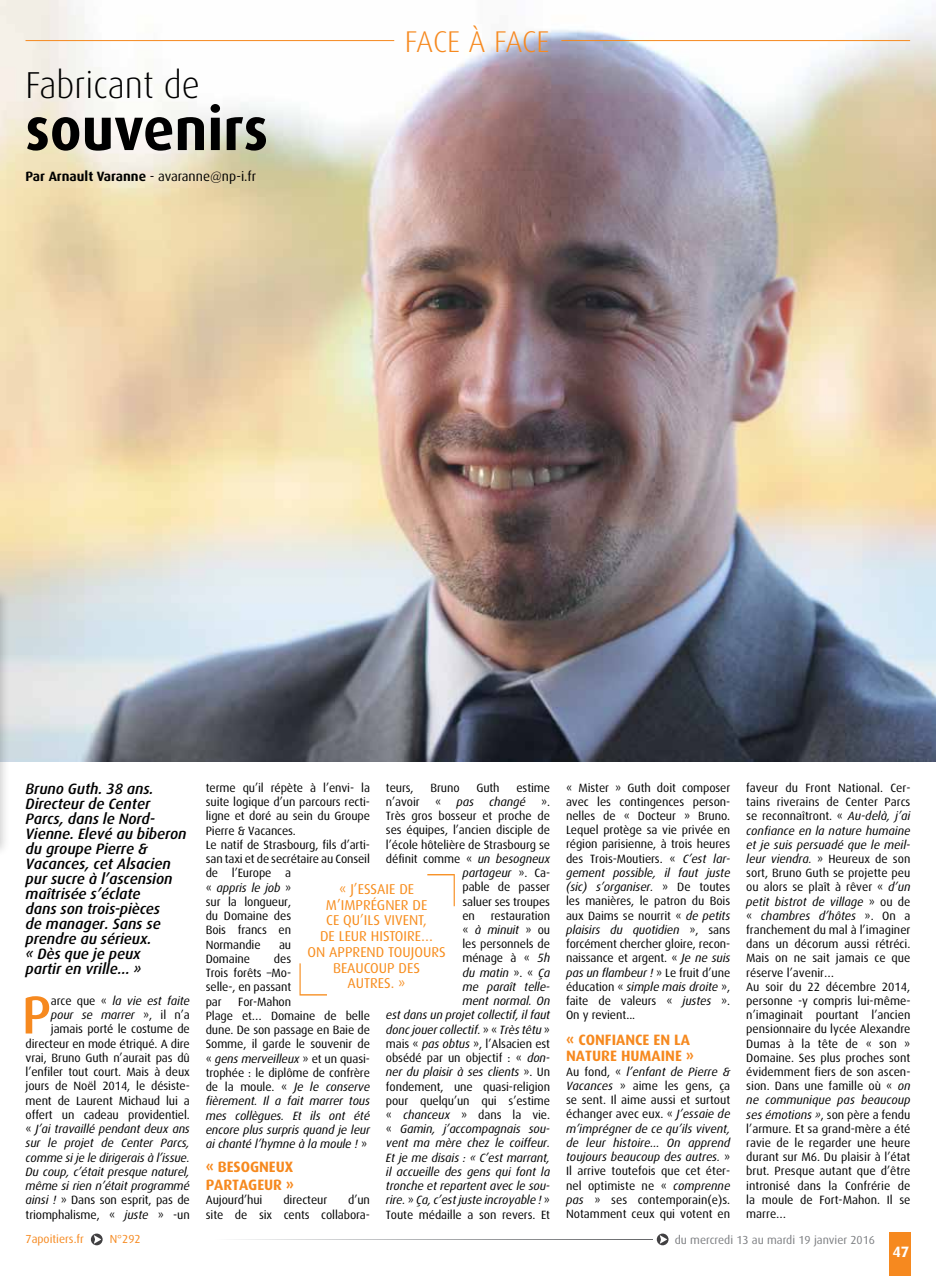
<style>
.page{position:relative;width:936px;height:1276px;background:#fff}
.page>*{position:absolute;margin:0;border:0;box-sizing:border-box;transform-origin:0 0}
.t1{font:700 60px "Dax";color:#000;scale:.95 1}
.t2{font:500 53.4px "Dax";color:#f6891f}
.t3{font:300 37.5px "Dax";color:#000;scale:.95 1}
.t4{font:300 30px "Dax";color:#f6891f}
.t5{font:italic 500 15px/15px "Dax";letter-spacing:-.005em;color:#000}
.t6{font:700 15px/18px "Dax";color:#f6891f}
.t7{font:700 15px "Dax";color:#fff}
.t8{font:14.25px "Dax";color:#f78d1e}
.t9{font:700 13.5px "Dax";color:#000}
.t10{font:12px/14.2px "Dax";letter-spacing:-.01em;color:#000}
.t11{font:italic 12px/14.2px "Dax";letter-spacing:-.01em;color:#000;text-align:right}
.t12{font:11.7px "Dax";color:#7c7e81}
.t13{font:11.7px "Dax";color:#f6891f}
.s1{font-weight:400}
.s2{font-style:italic}
.s3{font-style:normal}
</style>
<div class="page">
<img style="left:0;top:0;width:935px;height:761px">
<hr style="left:26px;top:40px;width:368px;height:1px;background:#f6891f">
<hr style="left:561px;top:40px;width:349px;height:1px;background:#f6891f">
<svg style="left:299px;top:963px;width:28px;height:32px"></svg>
<svg style="left:427px;top:874px;width:28px;height:32px"></svg>
<div style="left:0;top:586px;width:10px;height:271px;background:#000;opacity:.2"></div>
<svg style="left:0;top:591px;width:1px;height:253px"></svg>
<svg style="left:91px;top:1233px;width:12px;height:12px"></svg>
<svg style="left:656px;top:1233px;width:12px;height:12px"></svg>
<svg style="left:234px;top:1239px;width:418px;height:1px"></svg>
<div style="left:889px;top:1232px;width:22px;height:44px;background:#f6891f"></div>
<h3 class="t3" style="left:26px;top:64px;width:185px">Fabricant de</h3>
<h1 class="t1" style="left:26px;top:95px;width:257px">SOUVENIRS</h1>
<p class="t9" style="left:26px;top:169px;width:232px">PAR ARNAULT VARANNE <span class="s1">- avaranne@np-i.fr</span></p>
<h3 class="t4" style="left:405px;top:25px;width:142px">face à face</h3>
<p class="t5" style="left:26px;top:781px;width:162px">Bruno Guth. 38 ans.<br>Directeur de Center<br>Parcs, dans le Nord-<br>Vienne. Elevé au biberon du groupe Pierre &amp;<br>Vacances, cet Alsacien pur sucre à l’ascension maîtrisée s’éclate<br>dans son trois-pièces<br>de manager. Sans se prendre au sérieux.<br>« Dès que je peux<br>partir en vrille… »</p>
<h2 class="t2" style="left:22px;top:985px;width:31px">P</h2>
<p class="t10" style="left:26px;top:994px;width:166px;text-align:right">arce que « <span class="s2">la vie est faite pour se marrer</span> », il n’a jamais porté le costume de directeur en mode étriqué. A dire vrai, Bruno Guth n’aurait pas dû l’enfiler tout court. Mais à deux jours de Noël 2014, le désiste&shy;ment de Laurent Michaud lui a offert un cadeau providentiel. « <span class="s2">J’ai travaillé pendant deux ans sur le projet de Center Parcs, comme si je le dirigerais à l’issue.<br>Du coup, c’était presque naturel, même si rien n’était programmé ainsi !</span> » Dans son esprit, pas de triomphalisme, « <span class="s2">juste</span> » -un</p>
<p class="t10" style="left:206px;top:780px;width:166px">terme qu’il répète à l’envi- la suite logique d’un parcours recti&shy;ligne et doré au sein du Groupe<br>Pierre &amp; Vacances.<br>Le natif de Strasbourg, fils d’arti&shy;san taxi et de secrétaire au Conseil de l’Europe a<br>« <span class="s2">appris le job</span> »<br>sur la longueur,<br>du Domaine des<br>Bois francs en<br>Normandie</p>
<p class="t10" style="left:386px;top:780px;width:29px">teurs,</p>
<p class="t10" style="left:430px;top:780px;width:31px">Bruno</p>
<p class="t10" style="left:476px;top:780px;width:25px">Guth</p>
<p class="t10" style="left:516px;top:780px;width:35px">estime</p>
<p class="t10" style="left:386px;top:795px;width:35px">n’avoir</p>
<p class="t10" style="left:435px;top:795px;width:8px">«</p>
<p class="t11" style="left:456px;top:795px;width:19px">pas</p>
<p class="t11" style="left:489px;top:795px;width:38px">changé</p>
<p class="t10" style="left:541px;top:795px;width:11px">».</p>
<p class="t10" style="left:386px;top:809px;width:166px">Très gros bosseur et proche de</p>
<p class="t10" style="left:386px;top:823px;width:166px">ses équipes, l’ancien disciple de</p>
<p class="t10" style="left:386px;top:837px;width:166px">l’école hôtelière de Strasbourg se</p>
<p class="t10" style="left:386px;top:851px;width:166px">définit comme « <span class="s2">un besogneux</span></p>
<p class="t11" style="left:462px;top:866px;width:89px">partageur <span class="s3">». Ca-</span></p>
<p class="t10" style="left:462px;top:880px;width:89px">pable de passer</p>
<p class="t10" style="left:462px;top:894px;width:89px">saluer ses troupes</p>
<p class="t10" style="left:462px;top:908px;width:14px">en</p>
<p class="t8" style="left:339px;top:881px;width:26px">« J’essaie</p>
<p class="t8" style="left:399px;top:881px;width:8px">de</p>
<p class="t8" style="left:326px;top:896px;width:24px">m’imprégner</p>
<p class="t8" style="left:412px;top:896px;width:8px">de</p>
<p class="t8" style="left:326px;top:912px;width:66px">cequ’ils vivent</p>
<p class="t8" style="left:423px;top:912px;width:5px">,</p>
<p class="t8" style="left:320px;top:928px;width:27px">de leur</p>
<p class="t8" style="left:371px;top:928px;width:8px">histoire</p>
<p class="t8" style="left:421px;top:928px;width:13px">…</p>
<p class="t8" style="left:307px;top:944px;width:31px">On apprend</p>
<p class="t8" style="left:388px;top:944px;width:9px">toujours</p>
<p class="t8" style="left:333px;top:959px;width:9px">beaucoup</p>
<p class="t8" style="left:398px;top:959px;width:8px">des</p>
<p class="t8" style="left:347px;top:975px;width:9px">autres</p>
<p class="t8" style="left:391px;top:975px;width:16px">. »</p>
<p class="t11" style="left:386px;top:908px;width:166px"><span class="s3">restauration<br>«</span> à minuit <span class="s3">» ou<br>les personnels de<br>ménage à «</span> 5h<br>du matin <span class="s3">». «</span> Ça<br>me paraît telle-<br>ment normal. On<br>est dans un projet collectif, il faut donc jouer collectif. <span class="s3">» «</span> Très têtu <span class="s3">» mais «</span> pas obtus <span class="s3">», l’Alsacien est obsédé par un objectif : «</span> don&shy;ner du plaisir à ses clients <span class="s3">». Un fondement, une quasi-religion pour quelqu’un qui s’estime «</span> chanceux <span class="s3">» dans la vie. «</span> Gamin, j’accompagnais sou&shy;vent ma mère chez le coiffeur.<br>Et je me disais : « C’est marrant, il accueille des gens qui font la tronche et repartent avec le sou&shy;rire. <span class="s3">»</span> Ça, c’est juste incroyable ! <span class="s3">»<br>Toute médaille a son revers. Et</span></p>
<p class="t10" style="left:279px;top:937px;width:14px">au</p>
<p class="t10" style="left:206px;top:951px;width:87px;text-align:justify;text-indent:68px">des Trois forêts –Mo&shy;selle-, en passant par</p>
<p class="t10" style="left:206px;top:951px;width:46px">Domaine</p>
<p class="t10" style="left:206px;top:994px;width:166px;text-indent:32px">For-Mahon<br>Plage et… Domaine de belle dune. De son passage en Baie de<br>Somme, il garde le souvenir de « <span class="s2">gens merveilleux</span> » et un quasi&shy;trophée : le diplôme de confrère de la moule. « <span class="s2">Je le conserve fièrement. Il a fait marrer tous mes collègues. Et ils ont été encore plus surpris quand je leur ai chanté l’hymne à la moule !</span> »</p>
<p class="t6" style="left:206px;top:1158px;width:90px">« BESOGNEUX<br>PARTAGEUR »</p>
<p class="t10" style="left:206px;top:1193px;width:58px">Aujourd’hui</p>
<p class="t10" style="left:283px;top:1193px;width:45px">directeur</p>
<p class="t10" style="left:206px;top:1193px;width:166px;text-align:right">d’un<br>site de six cents collabora-</p>
<p class="t10" style="left:566px;top:780px;width:166px;text-align:justify">« Mister » Guth doit composer avec les contingences person&shy;nelles de « Docteur » Bruno.<br>Lequel protège sa vie privée en région parisienne, à trois heures des Trois-Moutiers. « <span class="s2">C’est lar&shy;gement possible, il faut juste (sic) s’organiser.</span> » De toutes les manières, le patron du Bois aux Daims se nourrit « <span class="s2">de petits plaisirs du quotidien</span> », sans forcément chercher gloire, recon&shy;naissance et argent. « <span class="s2">Je ne suis pas un flambeur !</span> » Le fruit d’une éducation « <span class="s2">simple mais droite</span> », faite de valeurs « <span class="s2">justes</span> ».<br>On y revient...</p>
<p class="t6" style="left:566px;top:1031px;width:129px;line-height:16.5px">« CONFIANCE EN LA<br>NATURE HUMAINE »</p>
<p class="t10" style="left:566px;top:1064px;width:166px;text-align:justify">Au fond, « <span class="s2">l’enfant de Pierre &amp; Vacances</span> » aime les gens, ça se sent. Il aime aussi et surtout échanger avec eux. « <span class="s2">J’essaie de m’imprégner de ce qu’ils vivent, de leur histoire… On apprend toujours beaucoup des autres.</span> » Il arrive toutefois que cet éter&shy;nel optimiste ne « <span class="s2">comprenne pas</span> » ses contemporain(e)s.<br>Notamment ceux qui votent en</p>
<p class="t10" style="left:746px;top:780px;width:166px">faveur du Front National. Cer&shy;tains riverains de Center Parcs se reconnaîtront. « <span class="s2">Au-delà, j’ai confiance en la nature humaine et je suis persuadé que le meil&shy;leur viendra.</span> » Heureux de son sort, Bruno Guth se projette peu ou alors se plaît à rêver « <span class="s2">d’un petit bistrot de village</span> » ou de « <span class="s2">chambres d’hôtes</span> ». On a franchement du mal à l’imaginer dans un décorum aussi rétréci.<br>Mais on ne sait jamais ce que réserve l’avenir…<br>Au soir du 22 décembre 2014, personne -y compris lui-même&shy;n’imaginait pourtant l’ancien pensionnaire du lycée Alexandre<br>Dumas à la tête de « son »<br>Domaine. Ses plus proches sont évidemment fiers de son ascen&shy;sion. Dans une famille où « <span class="s2">on ne communique pas beaucoup ses émotions »</span>, son père a fendu l’armure. Et sa grand-mère a été ravie de le regarder une heure durant sur M6. Du plaisir à l’état brut. Presque autant que d’être intronisé dans la Confrérie de la moule de Fort-Mahon. Il se marre…</p>
<p class="t13" style="left:26px;top:1233px;width:60px">7apoitiers.fr</p>
<p class="t13" style="left:110px;top:1233px;width:32px">N°292</p>
<p class="t12" style="left:674px;top:1233px;width:202px">du mercredi 13 au mardi 19 janvier 2016</p>
<p class="t7" style="left:892px;top:1243px;width:18px">47</p>
</div>
